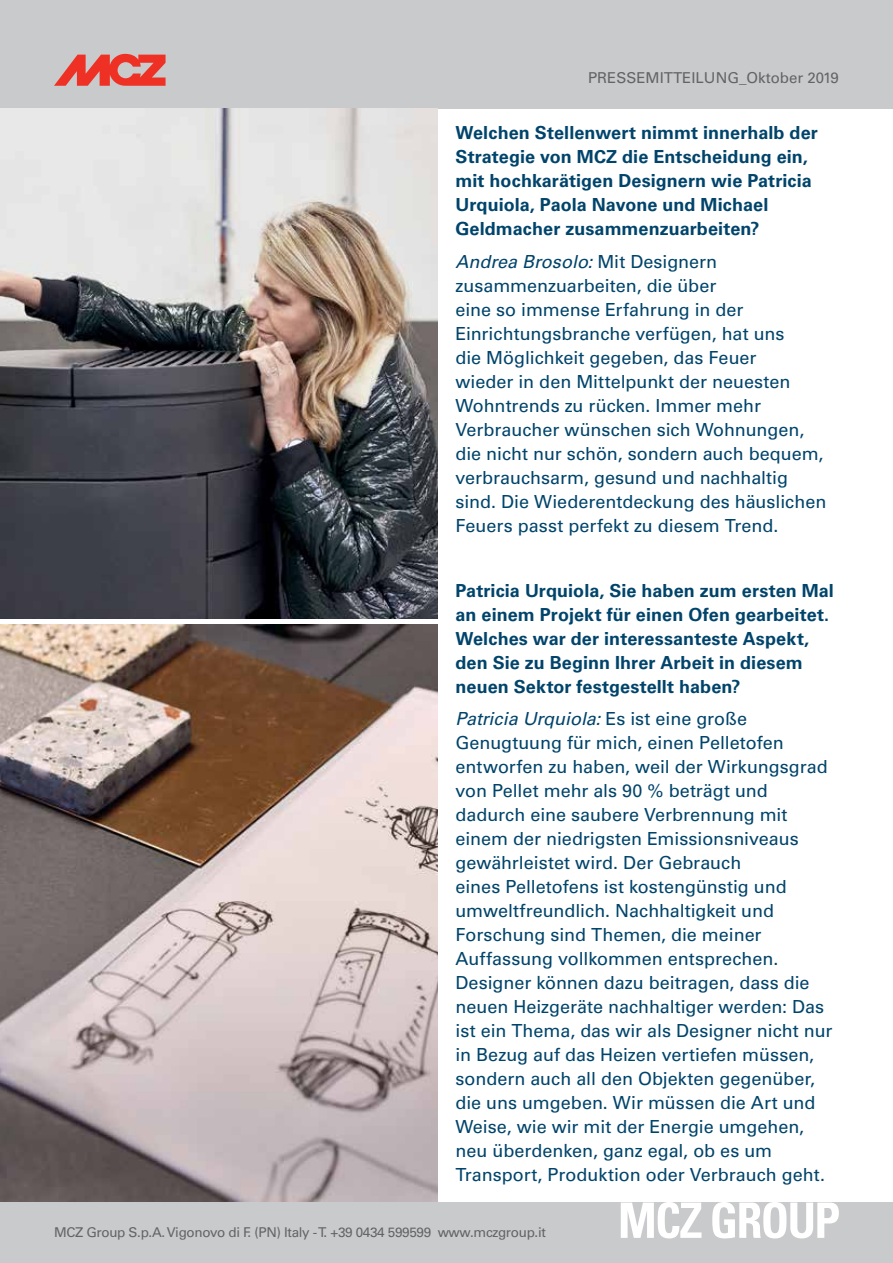
<style>
.page{position:relative;width:893px;height:1263px;background:#fff}
.page>*{position:absolute;margin:0;border:0;box-sizing:border-box;transform-origin:0 0}
.t1{font:18px/24px "Univers";color:#00446b}
.t2{font:700 18px/24px "Univers";letter-spacing:.005em;color:#00446b}
.t3{font:15px "Univers";color:#636466}
.t4{font:13.5px "Univers";letter-spacing:-.025em;color:#636466}
.s1{font-style:italic}
</style>
<div class="page">
<div style="left:0;top:1202px;width:893px;height:61px;background:#c9cacc"></div>
<svg style="left:621px;top:1202px;width:80px;height:36px"></svg>
<svg style="left:712px;top:1202px;width:127px;height:36px"></svg>
<div style="left:0;top:0;width:893px;height:108px;background:#c9cacc"></div>
<svg style="left:54px;top:54px;width:112px;height:32px"></svg>
<img style="left:0;top:625px;width:437px;height:576px">
<img style="left:0;top:108px;width:437px;height:511px">
<p class="t3" style="left:588px;top:69px;width:252px">PRESSEMITTEILUNG_Oktober 2019</p>
<p class="t2" style="left:455px;top:121px;width:364px">Welchen Stellenwert nimmt innerhalb der Strategie von MCZ die Entscheidung ein, mit hochkarätigen Designern wie Patricia Urquiola, Paola Navone und Michael Geldmacher zusammenzuarbeiten?</p>
<p class="t1" style="left:455px;top:250px;width:372px"><span class="s1">Andrea Brosolo:</span> Mit Designern zusammenzuarbeiten, die über<br>eine so immense Erfahrung in der Einrichtungsbranche verfügen, hat uns<br>die Möglichkeit gegeben, das Feuer<br>wieder in den Mittelpunkt der neuesten Wohntrends zu rücken. Immer mehr Verbraucher wünschen sich Wohnungen, die nicht nur schön, sondern auch bequem, verbrauchsarm, gesund und nachhaltig sind. Die Wiederentdeckung des häuslichen Feuers passt perfekt zu diesem Trend.</p>
<p class="t2" style="left:455px;top:579px;width:380px">Patricia Urquiola, Sie haben zum ersten Mal an einem Projekt für einen Ofen gearbeitet.<br>Welches war der interessanteste Aspekt, den Sie zu Beginn Ihrer Arbeit in diesem neuen Sektor festgestellt haben?</p>
<p class="t1" style="left:455px;top:707px;width:379px"><span class="s1">Patricia Urquiola:</span> Es ist eine große Genugtuung für mich, einen Pelletofen entworfen zu haben, weil der Wirkungsgrad von Pellet mehr als 90 % beträgt und dadurch eine saubere Verbrennung mit einem der niedrigsten Emissionsniveaus gewährleistet wird. Der Gebrauch<br>eines Pelletofens ist kostengünstig und umweltfreundlich. Nachhaltigkeit und Forschung sind Themen, die meiner Auffassung vollkommen entsprechen.<br>Designer können dazu beitragen, dass die neuen Heizgeräte nachhaltiger werden: Das ist ein Thema, das wir als Designer nicht nur in Bezug auf das Heizen vertiefen müssen, sondern auch all den Objekten gegenüber, die uns umgeben. Wir müssen die Art und Weise, wie wir mit der Energie umgehen, neu überdenken, ganz egal, ob es um Transport, Produktion oder Verbrauch geht.</p>
<p class="t4" style="left:54px;top:1224px;width:493px">MCZ Group S.p.A. Vigonovo di F. (PN) Italy - T. +39 0434 599599 www.mczgroup.it</p>
</div>
